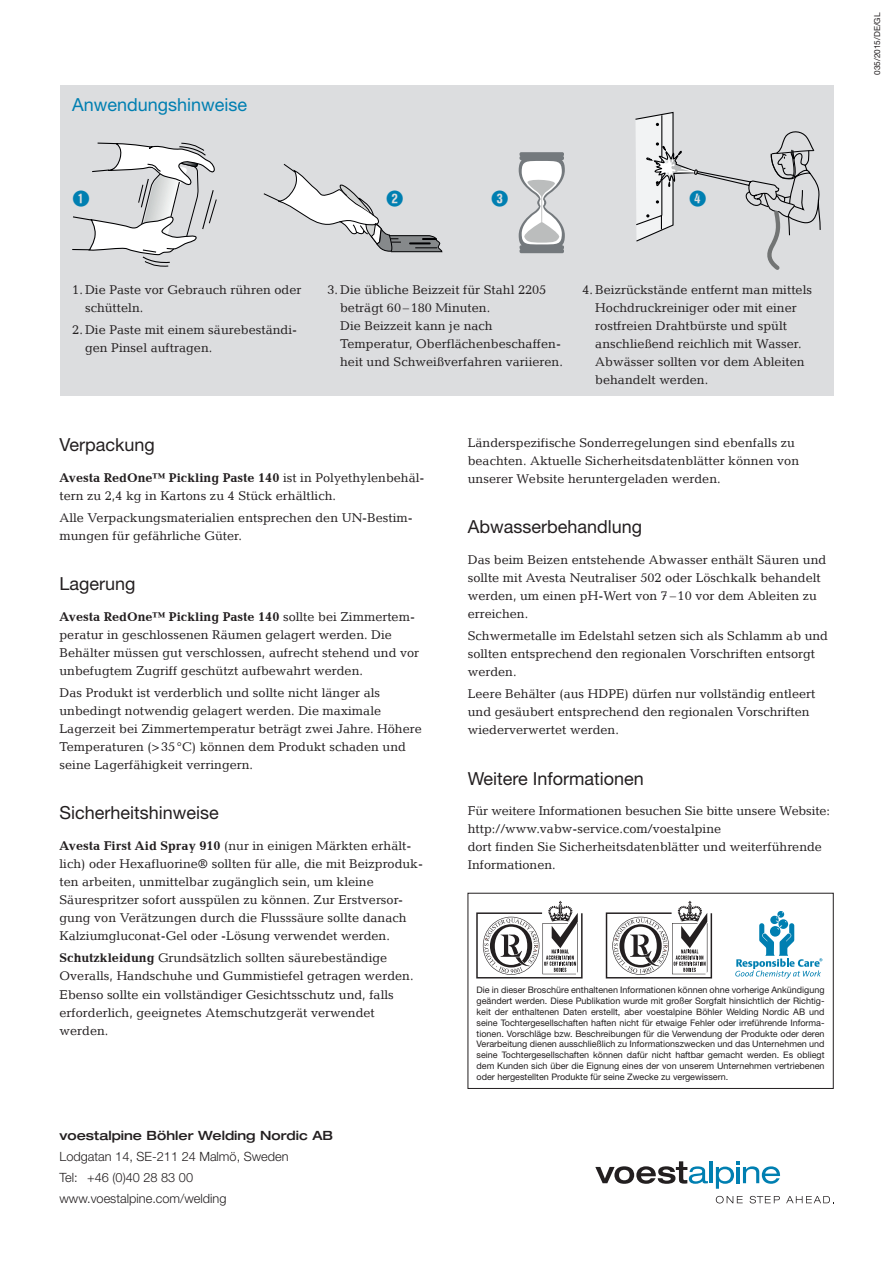
<style>
.page{position:relative;width:893px;height:1263px;background:#fff}
.page>*{position:absolute;margin:0;border:0;box-sizing:border-box;transform-origin:0 0}
.t1{font:18px "Helvetica Neue LT Pro";color:#231f20}
.t2{font:18px "Helvetica Neue LT Pro";color:#007fb1}
.t3{font:18px "Numerics P04";color:#007fb1}
.t4{font:12.75px/18px "Candida LT";color:#231f20}
.t5{font:300 12.75px/21px "Helvetica Neue LT Pro";color:#231f20}
.t6{font:500 expanded 12.75px "Helvetica Neue LT Pro";color:#231f20}
.t7{font:9px/10.8px "Helvetica Neue LT Pro";color:#231f20;text-align:justify}
.t8{font:8.25px "Helvetica Neue LT Pro";color:#231f20}
.s1{font-weight:700}
</style>
<div class="page">
<div style="left:60px;top:85px;width:773px;height:310px;background:#dcdddf"></div>
<svg style="left:72px;top:142px;width:145px;height:125px"></svg>
<svg style="left:263px;top:164px;width:180px;height:89px"></svg>
<svg style="left:519px;top:152px;width:46px;height:101px"></svg>
<svg style="left:635px;top:112px;width:186px;height:158px"></svg>
<hr style="left:709px;top:1161px;width:3px;height:22px;background:#007fb1">
<svg style="left:716px;top:1161px;width:64px;height:28px"></svg>
<svg style="left:595px;top:1161px;width:113px;height:23px"></svg>
<svg style="left:716px;top:1196px;width:27px;height:7px"></svg>
<svg style="left:750px;top:1196px;width:30px;height:7px"></svg>
<svg style="left:786px;top:1196px;width:48px;height:7px"></svg>
<svg style="left:735px;top:912px;width:87px;height:66px"></svg>
<svg style="left:606px;top:901px;width:106px;height:77px"></svg>
<svg style="left:476px;top:901px;width:107px;height:77px"></svg>
<h1 class="t2" style="left:72px;top:93px;width:176px">Anwendungshinweise</h1>
<h1 class="t3" style="left:72px;top:189px;width:19px">Q</h1>
<h1 class="t3" style="left:386px;top:189px;width:19px">W</h1>
<h1 class="t3" style="left:491px;top:189px;width:19px">E</h1>
<h1 class="t3" style="left:689px;top:189px;width:19px">R</h1>
<p class="t4" style="left:85px;top:280px;width:218px;text-indent:-13px">1. Die Paste vor Gebrauch rühren oder schütteln.</p>
<p class="t4" style="left:85px;top:320px;width:214px;text-indent:-13px">2. Die Paste mit einem säurebeständi&shy;gen Pinsel auftragen.</p>
<p class="t4" style="left:340px;top:280px;width:224px;text-indent:-13px">3. Die übliche Beizzeit für Stahl 2205 beträgt 60–180 Minuten.<br>Die Beizzeit kann je nach Temperatur, Oberflächenbeschaffen&shy;heit und Schweißverfahren variieren.</p>
<p class="t4" style="left:595px;top:280px;width:218px;text-indent:-13px">4. Beizrückstände entfernt man mittels Hochdruckreiniger oder mit einer rostfreien Drahtbürste und spült anschließend reichlich mit Wasser.<br>Abwässer sollten vor dem Ableiten behandelt werden.</p>
<h1 class="t1" style="left:60px;top:433px;width:97px">Verpackung</h1>
<p class="t4" style="left:60px;top:468px;width:366px"><span class="s1">Avesta RedOne™ Pickling Paste 140</span> ist in Polyethylenbehäl&shy;tern zu 2,4 kg in Kartons zu 4 Stück erhältlich.</p>
<p class="t4" style="left:60px;top:509px;width:355px">Alle Verpackungsmaterialien entsprechen den UN-Bestim&shy;mungen für gefährliche Güter.</p>
<h1 class="t1" style="left:60px;top:573px;width:78px">Lagerung</h1>
<p class="t4" style="left:60px;top:608px;width:361px"><span class="s1">Avesta RedOne™ Pickling Paste 140</span> sollte bei Zimmertem&shy;peratur in geschlossenen Räumen gelagert werden. Die Behälter müssen gut verschlossen, aufrecht stehend und vor unbefugtem Zugriff geschützt aufbewahrt werden.</p>
<p class="t4" style="left:60px;top:684px;width:364px">Das Produkt ist verderblich und sollte nicht länger als unbedingt notwendig gelagert werden. Die maximale Lagerzeit bei Zimmertemperatur beträgt zwei Jahre. Höhere Temperaturen (&gt;35°C) können dem Produkt schaden und seine Lagerfähigkeit verringern.</p>
<h1 class="t1" style="left:60px;top:802px;width:161px">Sicherheitshinweise</h1>
<p class="t4" style="left:60px;top:837px;width:365px"><span class="s1">Avesta First Aid Spray 910</span> (nur in einigen Märkten erhält&shy;lich) oder Hexafluorine® sollten für alle, die mit Beizproduk&shy;ten arbeiten, unmittelbar zugänglich sein, um kleine Säurespritzer sofort ausspülen zu können. Zur Erstversor&shy;gung von Verätzungen durch die Flusssäure sollte danach Kalziumgluconat-Gel oder -Lösung verwendet werden.</p>
<p class="t4" style="left:60px;top:949px;width:355px"><span class="s1">Schutzkleidung</span> Grundsätzlich sollten säurebeständige Overalls, Handschuhe und Gummistiefel getragen werden.<br>Ebenso sollte ein vollständiger Gesichtsschutz und, falls erforderlich, geeignetes Atemschutzgerät verwendet werden.</p>
<p class="t6" style="left:60px;top:1128px;width:275px">voestalpine Böhler Welding Nordic AB</p>
<p class="t5" style="left:60px;top:1146px;width:231px">Lodgatan 14, SE-211 24 Malmö, Sweden<br>Tel: +46 (0)40 28 83 00 www.voestalpine.com/welding</p>
<p class="t4" style="left:468px;top:433px;width:333px">Länderspezifische Sonderregelungen sind ebenfalls zu beachten. Aktuelle Sicherheitsdatenblätter können von unserer Website heruntergeladen werden.</p>
<h1 class="t1" style="left:468px;top:515px;width:176px">Abwasserbehandlung</h1>
<p class="t4" style="left:468px;top:550px;width:360px">Das beim Beizen entstehende Abwasser enthält Säuren und sollte mit Avesta Neutraliser 502 oder Löschkalk behandelt werden, um einen pH-Wert von 7–10 vor dem Ableiten zu erreichen.</p>
<p class="t4" style="left:468px;top:627px;width:362px">Schwermetalle im Edelstahl setzen sich als Schlamm ab und sollten entsprechend den regionalen Vorschriften entsorgt werden.</p>
<p class="t4" style="left:468px;top:685px;width:349px">Leere Behälter (aus HDPE) dürfen nur vollständig entleert und gesäubert entsprechend den regionalen Vorschriften wiederverwertet werden.</p>
<h1 class="t1" style="left:468px;top:767px;width:178px">Weitere Informationen</h1>
<p class="t4" style="left:468px;top:802px;width:364px">Für weitere Informationen besuchen Sie bitte unsere Website: http://www.vabw-service.com/voestalpine<br>dort finden Sie Sicherheitsdatenblätter und weiterführende Informationen.</p>
<p class="t7" style="left:477px;top:984px;width:349px">Die in dieser Broschüre enthaltenen Informationen können ohne vorherige Ankündigung geändert werden. Diese Publikation wurde mit großer Sorgfalt hinsichtlich der Richtig&shy;keit der enthaltenen Daten erstellt, aber voestalpine Böhler Welding Nordic AB und seine Tochtergesellschaften haften nicht für etwaige Fehler oder irreführende Informa&shy;tionen. Vorschläge bzw. Beschreibungen für die Verwendung der Produkte oder deren Verarbeitung dienen ausschließlich zu Informationszwecken und das Unternehmen und seine Tochtergesellschaften können dafür nicht haftbar gemacht werden. Es obliegt dem Kunden sich über die Eignung eines der von unserem Unternehmen vertriebenen oder hergestellten Produkte für seine Zwecke zu vergewissern.</p>
<p class="t8" style="left:872px;top:75px;width:64px;rotate:-90deg">035/2015/DE/GL</p>
</div>
